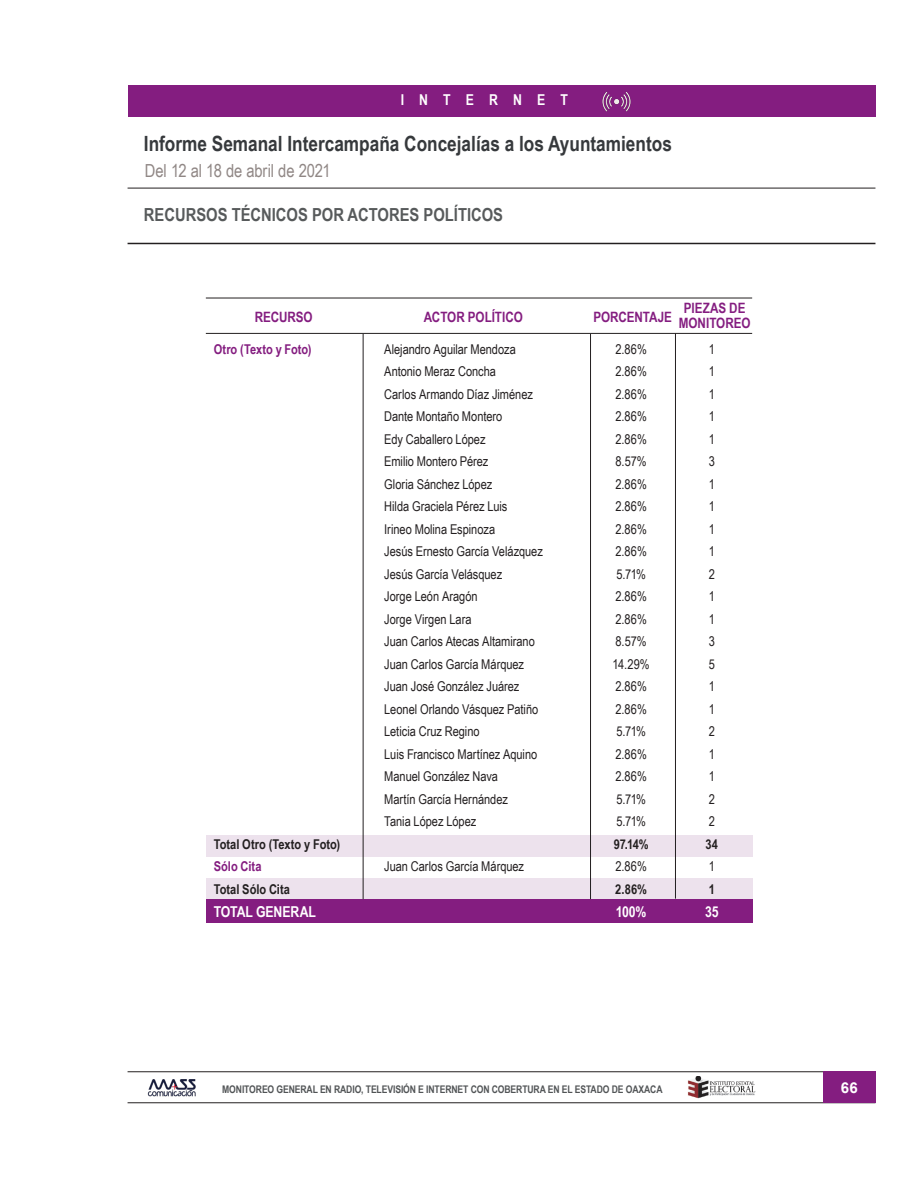
<style>
.page{position:relative;width:918px;height:1188px;background:#fff}
.page>*{position:absolute;margin:0;border:0;box-sizing:border-box;transform-origin:0 0}
.INFORME_SEMANAL{font:700 21px "Arial Narrow";color:#36393c}
.TITULOS_DE_CONTENIDO{font:700 18px "Arial Narrow";color:#575a5b}
.t1{font:18px "Arial Narrow";letter-spacing:-.005em;color:#908785}
.TABLAS2_BLANCO{font:700 15px "Arial Narrow";letter-spacing:-.005em;color:#fff}
.RADIO_TV_INTERNET{font:700 15px "Arial Narrow";letter-spacing:1.01em;color:#fff}
.t2{font:700 15px "Arial";color:#fff}
.TITULITO_TABLA_CUADR{font:700 14.25px "Arial Narrow";color:#841d80}
.TABLAS_1{font:13.5px "Arial Narrow";letter-spacing:-.005em;color:#231f20}
.TABLAS_1-2{font:700 13.5px "Arial Narrow";color:#231f20}
.TABLAS_1-3{font:700 13.5px "Arial Narrow";color:#841d80}
.t3{font:700 10.5px "Arial Narrow";letter-spacing:-.01em;color:#515456}
</style>
<div class="page">
<hr style="left:128px;top:1072px;width:747px;height:1px;background:#231f20">
<hr style="left:128px;top:1103px;width:747px;height:1px;background:#231f20">
<div style="left:823px;top:1072px;width:52px;height:31px;background:#841d80"></div>
<img style="left:147px;top:1079px;width:49px;height:18px">
<img style="left:687px;top:1077px;width:69px;height:22px">
<div style="left:206px;top:835px;width:546px;height:21px;background:#ede2ed"></div>
<div style="left:206px;top:878px;width:546px;height:21px;background:#ede2ed"></div>
<div style="left:206px;top:899px;width:546px;height:24px;background:#841d80"></div>
<hr style="left:128px;top:243px;width:747px;height:1px;background:#231f20">
<hr style="left:128px;top:188px;width:747px;height:1px;background:#231f20">
<div style="left:128px;top:85px;width:747px;height:31px;background:#841d80"></div>
<img style="left:602px;top:92px;width:29px;height:20px">
<hr style="left:590px;top:334px;width:1px;height:565px;background:#231f20">
<hr style="left:363px;top:334px;width:1px;height:565px;background:#231f20">
<hr style="left:675px;top:333px;width:1px;height:566px;background:#231f20">
<hr style="left:206px;top:298px;width:546px;height:1px;background:#231f20">
<hr style="left:206px;top:333px;width:546px;height:1px;background:#231f20">
<p class="RADIO_TV_INTERNET" style="left:401px;top:88px;width:169px">INTERNET</p>
<p class="INFORME_SEMANAL" style="left:144px;top:128px;width:529px">Informe Semanal Intercampaña Concejalías a los Ayuntamientos</p>
<p class="t1" style="left:145px;top:157px;width:187px">Del 12 al 18 de abril de 2021</p>
<p class="TITULOS_DE_CONTENIDO" style="left:144px;top:201px;width:361px">RECURSOS TÉCNICOS POR ACTORES POLÍTICOS</p>
<p class="TITULITO_TABLA_CUADR" style="left:684px;top:298px;width:63px">PIEZAS DE</p>
<p class="TITULITO_TABLA_CUADR" style="left:679px;top:313px;width:73px">MONITOREO</p>
<p class="TITULITO_TABLA_CUADR" style="left:255px;top:306px;width:59px">RECURSO</p>
<p class="TITULITO_TABLA_CUADR" style="left:424px;top:306px;width:100px">ACTOR POLÍTICO</p>
<p class="TITULITO_TABLA_CUADR" style="left:593px;top:306px;width:80px">PORCENTAJE</p>
<p class="TABLAS_1-3" style="left:214px;top:339px;width:99px">Otro (Texto y Foto)</p>
<p class="TABLAS_1" style="left:384px;top:339px;width:133px">Alejandro Aguilar Mendoza</p>
<p class="TABLAS_1" style="left:615px;top:339px;width:33px">2.86%</p>
<p class="TABLAS_1" style="left:709px;top:339px;width:8px">1</p>
<p class="TABLAS_1" style="left:384px;top:362px;width:113px">Antonio Meraz Concha</p>
<p class="TABLAS_1" style="left:615px;top:362px;width:33px">2.86%</p>
<p class="TABLAS_1" style="left:709px;top:362px;width:8px">1</p>
<p class="TABLAS_1" style="left:384px;top:384px;width:150px">Carlos Armando Díaz Jiménez</p>
<p class="TABLAS_1" style="left:615px;top:384px;width:33px">2.86%</p>
<p class="TABLAS_1" style="left:709px;top:384px;width:8px">1</p>
<p class="TABLAS_1" style="left:384px;top:407px;width:120px">Dante Montaño Montero</p>
<p class="TABLAS_1" style="left:615px;top:407px;width:33px">2.86%</p>
<p class="TABLAS_1" style="left:709px;top:407px;width:8px">1</p>
<p class="TABLAS_1" style="left:384px;top:429px;width:103px">Edy Caballero López</p>
<p class="TABLAS_1" style="left:615px;top:429px;width:33px">2.86%</p>
<p class="TABLAS_1" style="left:709px;top:429px;width:8px">1</p>
<p class="TABLAS_1" style="left:384px;top:452px;width:106px">Emilio Montero Pérez</p>
<p class="TABLAS_1" style="left:616px;top:452px;width:33px">8.57%</p>
<p class="TABLAS_1" style="left:709px;top:452px;width:8px">3</p>
<p class="TABLAS_1" style="left:384px;top:474px;width:110px">Gloria Sánchez López</p>
<p class="TABLAS_1" style="left:615px;top:474px;width:33px">2.86%</p>
<p class="TABLAS_1" style="left:709px;top:474px;width:8px">1</p>
<p class="TABLAS_1" style="left:384px;top:497px;width:125px">Hilda Graciela Pérez Luis</p>
<p class="TABLAS_1" style="left:615px;top:497px;width:33px">2.86%</p>
<p class="TABLAS_1" style="left:709px;top:497px;width:8px">1</p>
<p class="TABLAS_1" style="left:384px;top:519px;width:112px">Irineo Molina Espinoza</p>
<p class="TABLAS_1" style="left:615px;top:519px;width:33px">2.86%</p>
<p class="TABLAS_1" style="left:709px;top:519px;width:8px">1</p>
<p class="TABLAS_1" style="left:384px;top:542px;width:160px">Jesús Ernesto García Velázquez</p>
<p class="TABLAS_1" style="left:615px;top:542px;width:33px">2.86%</p>
<p class="TABLAS_1" style="left:709px;top:542px;width:8px">1</p>
<p class="TABLAS_1" style="left:384px;top:564px;width:119px">Jesús García Velásquez</p>
<p class="TABLAS_1" style="left:616px;top:564px;width:31px">5.71%</p>
<p class="TABLAS_1" style="left:709px;top:564px;width:8px">2</p>
<p class="TABLAS_1" style="left:384px;top:587px;width:95px">Jorge León Aragón</p>
<p class="TABLAS_1" style="left:615px;top:587px;width:33px">2.86%</p>
<p class="TABLAS_1" style="left:709px;top:587px;width:8px">1</p>
<p class="TABLAS_1" style="left:384px;top:609px;width:89px">Jorge Virgen Lara</p>
<p class="TABLAS_1" style="left:615px;top:609px;width:33px">2.86%</p>
<p class="TABLAS_1" style="left:709px;top:609px;width:8px">1</p>
<p class="TABLAS_1" style="left:384px;top:632px;width:152px">Juan Carlos Atecas Altamirano</p>
<p class="TABLAS_1" style="left:616px;top:632px;width:33px">8.57%</p>
<p class="TABLAS_1" style="left:709px;top:632px;width:8px">3</p>
<p class="TABLAS_1" style="left:384px;top:654px;width:141px">Juan Carlos García Márquez</p>
<p class="TABLAS_1" style="left:613px;top:654px;width:39px">14.29%</p>
<p class="TABLAS_1" style="left:709px;top:654px;width:8px">5</p>
<p class="TABLAS_1" style="left:384px;top:677px;width:137px">Juan José González Juárez</p>
<p class="TABLAS_1" style="left:615px;top:677px;width:33px">2.86%</p>
<p class="TABLAS_1" style="left:709px;top:677px;width:8px">1</p>
<p class="TABLAS_1" style="left:384px;top:699px;width:156px">Leonel Orlando Vásquez Patiño</p>
<p class="TABLAS_1" style="left:615px;top:699px;width:33px">2.86%</p>
<p class="TABLAS_1" style="left:709px;top:699px;width:8px">1</p>
<p class="TABLAS_1" style="left:384px;top:722px;width:97px">Leticia Cruz Regino</p>
<p class="TABLAS_1" style="left:616px;top:722px;width:31px">5.71%</p>
<p class="TABLAS_1" style="left:709px;top:722px;width:8px">2</p>
<p class="TABLAS_1" style="left:384px;top:744px;width:155px">Luis Francisco Martínez Aquino</p>
<p class="TABLAS_1" style="left:615px;top:744px;width:33px">2.86%</p>
<p class="TABLAS_1" style="left:709px;top:744px;width:8px">1</p>
<p class="TABLAS_1" style="left:384px;top:767px;width:115px">Manuel González Nava</p>
<p class="TABLAS_1" style="left:615px;top:767px;width:33px">2.86%</p>
<p class="TABLAS_1" style="left:709px;top:767px;width:8px">1</p>
<p class="TABLAS_1" style="left:384px;top:789px;width:125px">Martín García Hernández</p>
<p class="TABLAS_1" style="left:616px;top:789px;width:31px">5.71%</p>
<p class="TABLAS_1" style="left:709px;top:789px;width:8px">2</p>
<p class="TABLAS_1" style="left:384px;top:812px;width:94px">Tania López López</p>
<p class="TABLAS_1" style="left:616px;top:812px;width:31px">5.71%</p>
<p class="TABLAS_1" style="left:709px;top:812px;width:8px">2</p>
<p class="TABLAS_1-2" style="left:214px;top:834px;width:128px">Total Otro (Texto y Foto)</p>
<p class="TABLAS_1-2" style="left:614px;top:834px;width:36px">97.14%</p>
<p class="TABLAS_1-2" style="left:706px;top:834px;width:14px">34</p>
<p class="TABLAS_1-3" style="left:214px;top:856px;width:49px">Sólo Cita</p>
<p class="TABLAS_1" style="left:384px;top:857px;width:141px">Juan Carlos García Márquez</p>
<p class="TABLAS_1" style="left:615px;top:857px;width:33px">2.86%</p>
<p class="TABLAS_1" style="left:709px;top:857px;width:8px">1</p>
<p class="TABLAS_1-2" style="left:214px;top:879px;width:78px">Total Sólo Cita</p>
<p class="TABLAS_1-2" style="left:615px;top:879px;width:33px">2.86%</p>
<p class="TABLAS_1-2" style="left:709px;top:879px;width:8px">1</p>
<p class="TABLAS2_BLANCO" style="left:214px;top:900px;width:104px">TOTAL GENERAL</p>
<p class="TABLAS2_BLANCO" style="left:616px;top:900px;width:32px">100%</p>
<p class="TABLAS2_BLANCO" style="left:705px;top:900px;width:15px">35</p>
<p class="t3" style="left:222px;top:1081px;width:442px">MONITOREO GENERAL EN RADIO, TELEVISIÓN E INTERNET CON COBERTURA EN EL ESTADO DE OAXACA</p>
<p class="t2" style="left:841px;top:1077px;width:18px">66</p>
</div>
